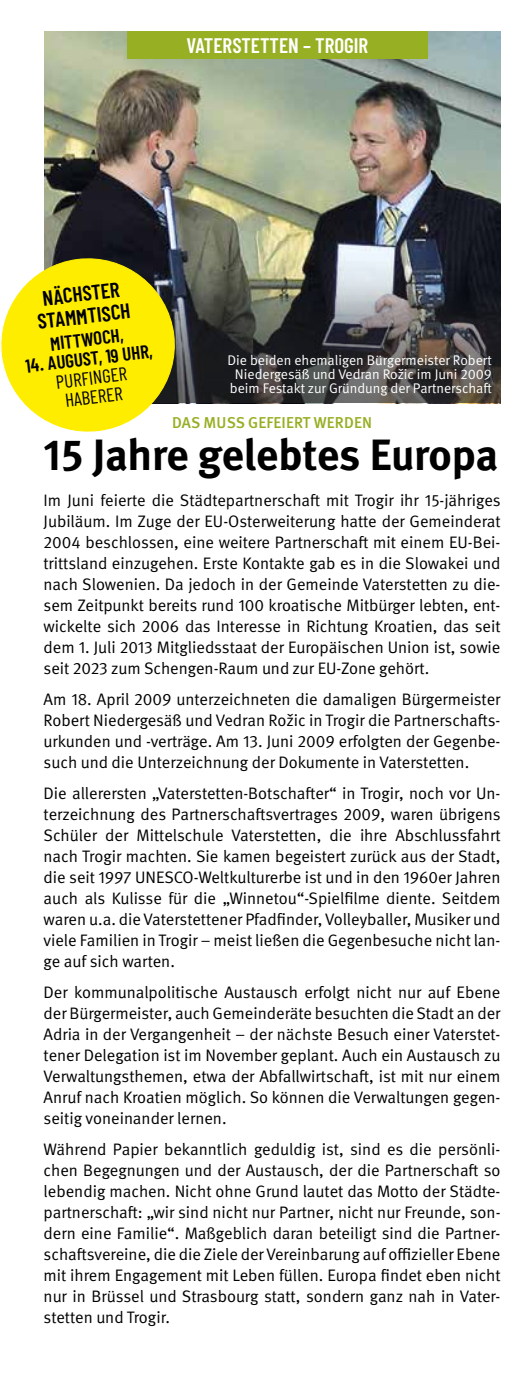
<style>
.page{position:relative;width:516px;height:1392px;background:#fff}
.page>*{position:absolute;margin:0;border:0;box-sizing:border-box;transform-origin:0 0}
.t1{font:700 43.75px "DGUV Meta";letter-spacing:-.005em;color:#000}
.t2{font:600 21px "Barlow Condensed";color:#fff}
.t3{font:600 21px/22.8px "Barlow Condensed";color:#000;text-align:center}
.t4{font:600 18.72px "Barlow Condensed";color:#000}
.t5{font:18.72px/19.2px "Barlow Condensed";color:#000;text-align:center}
.t6{font:16.62px/21px "DGUV Meta";color:#000;text-align:justify}
.t7{font:500 15.75px "DGUV Meta";letter-spacing:.01em;color:#96af23}
.t8{font:14px/14px "DGUV Meta";color:#fff;text-align:center}
</style>
<div class="page">
<img style="left:45px;top:31px;width:455px;height:28px">
<div style="left:127px;top:32px;width:300px;height:27px;background:#96af23"></div>
<img style="left:45px;top:59px;width:455px;height:344px">
<svg style="left:1px;top:254px;width:178px;height:178px;background:#e8db2b"></svg>
<p class="t2" style="left:186px;top:32px;width:183px">VATERSTETTEN – TROGIR</p>
<p class="t3" style="left:33px;top:287px;width:95px;rotate:-7deg">NÄCHSTER<br>STAMMTISCH</p>
<p class="t4" style="left:49px;top:332px;width:75px;rotate:-7deg">MITTWOCH,</p>
<p class="t4" style="left:24px;top:355px;width:129px;rotate:-7deg">14. AUGUST, 19 UHR,</p>
<p class="t5" style="left:55px;top:371px;width:73px;rotate:-7deg">PURFINGER<br>HABERER</p>
<p class="t8" style="left:227px;top:353px;width:266px">Die beiden ehemaligen Bürgermeister Robert<br>Niedergesäß und Vedran Rožic im Juni 2009 beim Festakt zur Gründung der Partnerschaft</p>
<p class="t7" style="left:172px;top:414px;width:201px">DAS MUSS GEFEIERT WERDEN</p>
<h1 class="t1" style="left:44px;top:429px;width:456px">15 Jahre gelebtes Europa</h1>
<p class="t6" style="left:44px;top:490px;width:458px">Im Juni feierte die Städtepartnerschaft mit Trogir ihr 15-jähriges Jubiläum. Im Zuge der EU-Osterweiterung hatte der Gemeinderat 2004 beschlossen, eine weitere Partnerschaft mit einem EU-Bei&shy;trittsland einzugehen. Erste Kontakte gab es in die Slowakei und nach Slowenien. Da jedoch in der Gemeinde Vaterstetten zu die&shy;sem Zeitpunkt bereits rund 100 kroatische Mitbürger lebten, ent&shy;wickelte sich 2006 das Interesse in Richtung Kroatien, das seit dem 1. Juli 2013 Mitgliedsstaat der Europäischen Union ist, sowie seit 2023 zum Schengen-Raum und zur EU-Zone gehört.</p>
<p class="t6" style="left:44px;top:689px;width:458px">Am 18. April 2009 unterzeichneten die damaligen Bürgermeister Robert Niedergesäß und Vedran Rožic in Trogir die Partnerschafts&shy;urkunden und -verträge. Am 13. Juni 2009 erfolgten der Gegenbe&shy;such und die Unterzeichnung der Dokumente in Vaterstetten.</p>
<p class="t6" style="left:44px;top:783px;width:458px">Die allerersten „Vaterstetten-Botschafter“ in Trogir, noch vor Un&shy;terzeichnung des Partnerschaftsvertrages 2009, waren übrigens Schüler der Mittelschule Vaterstetten, die ihre Abschlussfahrt nach Trogir machten. Sie kamen begeistert zurück aus der Stadt, die seit 1997 UNESCO-Weltkulturerbe ist und in den 1960er Jahren auch als Kulisse für die „Winnetou“-Spielfilme diente. Seitdem waren u.a. die Vaterstettener Pfadfinder, Volleyballer, Musiker und viele Familien in Trogir – meist ließen die Gegenbesuche nicht lan&shy;ge auf sich warten.</p>
<p class="t6" style="left:44px;top:982px;width:458px">Der kommunalpolitische Austausch erfolgt nicht nur auf Ebene der Bürgermeister, auch Gemeinderäte besuchten die Stadt an der Adria in der Vergangenheit – der nächste Besuch einer Vaterstet&shy;tener Delegation ist im November geplant. Auch ein Austausch zu Verwaltungsthemen, etwa der Abfallwirtschaft, ist mit nur einem Anruf nach Kroatien möglich. So können die Verwaltungen gegen&shy;seitig voneinander lernen.</p>
<p class="t6" style="left:44px;top:1139px;width:458px">Während Papier bekanntlich geduldig ist, sind es die persönli&shy;chen Begegnungen und der Austausch, der die Partnerschaft so lebendig machen. Nicht ohne Grund lautet das Motto der Städte&shy;partnerschaft: „wir sind nicht nur Partner, nicht nur Freunde, son&shy;dern eine Familie“. Maßgeblich daran beteiligt sind die Partner&shy;schaftsvereine, die die Ziele der Vereinbarung auf offizieller Ebene mit ihrem Engagement mit Leben füllen. Europa findet eben nicht nur in Brüssel und Strasbourg statt, sondern ganz nah in Vater&shy;stetten und Trogir.</p>
</div>
